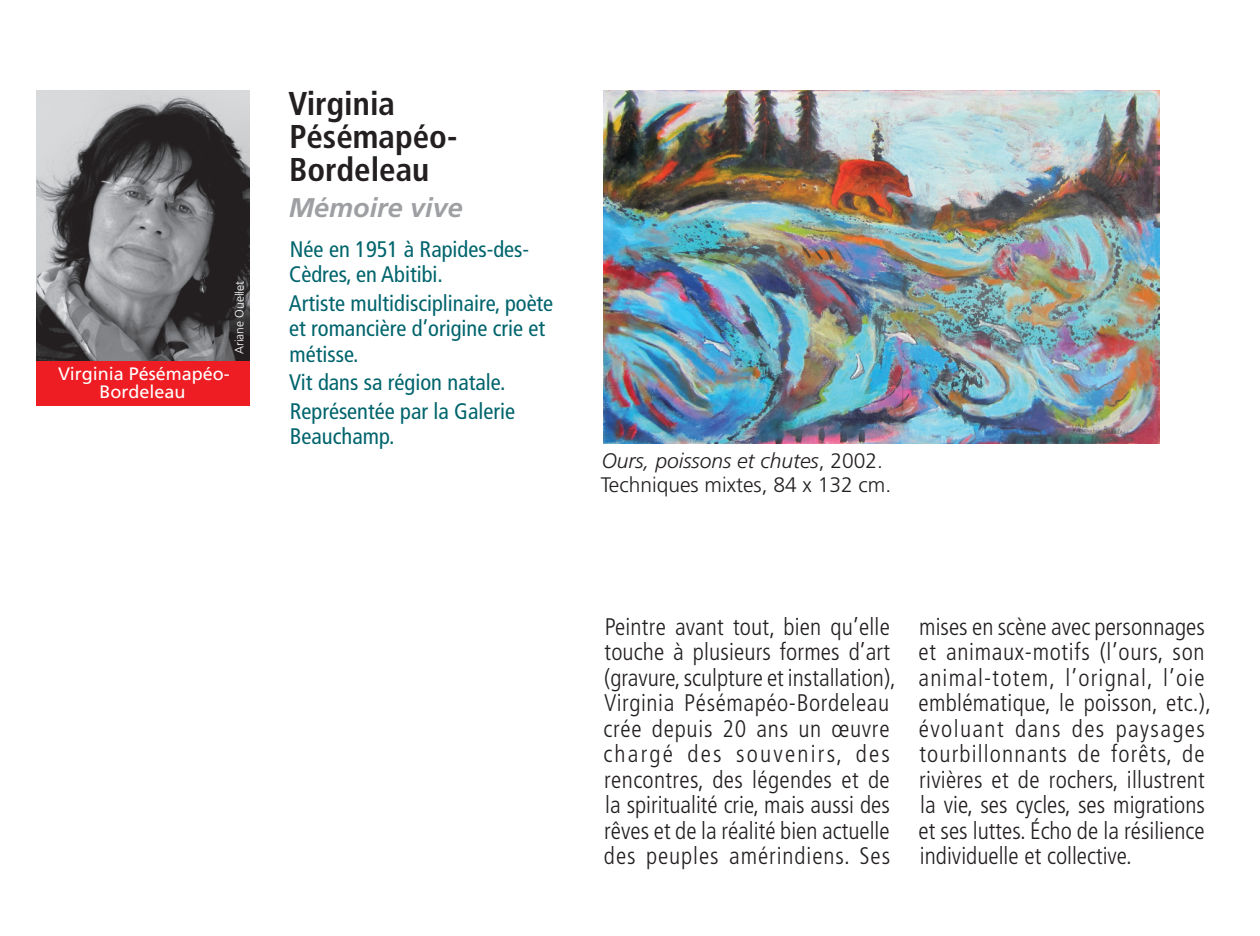
<style>
.page{position:relative;width:1260px;height:936px;background:#fff}
.page>*{position:absolute;margin:0;border:0;box-sizing:border-box;transform-origin:0 0}
.t1{font:700 condensed 33px/33px "Frutiger";color:#231f20}
.t2{font:italic 700 27px "Frutiger";color:#9d9fa2}
.t3{font:300 condensed 24px/25.5px "Frutiger";letter-spacing:.01em;color:#231f20}
.t4{font:condensed 22.5px/25.5px "Frutiger";color:#01646c}
.t5{font:300 21px/24px "Frutiger";color:#231f20}
.t6{font:18px/18px "Frutiger";color:#fff;text-align:center}
.t7{font:300 12px "Frutiger";color:#fff}
.s1{font-style:italic}
</style>
<div class="page">
<img style="left:603px;top:90px;width:556px;height:353px">
<img style="left:37px;top:90px;width:212px;height:271px">
<div style="left:36px;top:361px;width:213px;height:45px;background:#ee1d23"></div>
<p class="t7" style="left:233px;top:354px;width:75px;rotate:-90deg">Ariane Ouellet</p>
<p class="t6" style="left:58px;top:365px;width:173px">Virginia Pésémapéo-<br>Bordeleau</p>
<h1 class="t1" style="left:288px;top:87px;width:171px">Virginia<br>Pésémapéo-<br>Bordeleau</h1>
<p class="t2" style="left:289px;top:191px;width:176px">Mémoire vive</p>
<p class="t4" style="left:289px;top:237px;width:241px">Née en 1951 à Rapides-des-<br>Cèdres, en Abitibi.</p>
<p class="t4" style="left:289px;top:291px;width:266px">Artiste multidisciplinaire, poète et romancière d’origine crie et métisse.</p>
<p class="t4" style="left:289px;top:369px;width:227px;line-height:28.5px">Vit dans sa région natale.<br>Représentée par la Galerie</p>
<p class="t4" style="left:290px;top:424px;width:106px">Beauchamp.</p>
<p class="t5" style="left:601px;top:449px;width:292px"><span class="s1">Ours, poissons et chutes</span>, 2002.<br>Techniques mixtes, 84 x 132 cm.</p>
<p class="t3" style="left:604px;top:614px;width:294px">Peintre avant tout, bien qu’elle touche à plusieurs formes d’art (gravure, sculpture et installation),<br>Virginia Pésémapéo-Bordeleau crée depuis 20 ans un œuvre chargé des souvenirs, des rencontres, des légendes et de la spiritualité crie, mais aussi des rêves et de la réalité bien actuelle des peuples amérindiens. Ses</p>
<p class="t3" style="left:919px;top:614px;width:294px">mises en scène avec personnages et animaux-motifs (l’ours, son animal-totem, l’orignal, l’oie emblématique, le poisson, etc.), évoluant dans des paysages tourbillonnants de forêts, de rivières et de rochers, illustrent la vie, ses cycles, ses migrations et ses luttes. Écho de la résilience individuelle et collective.</p>
</div>
